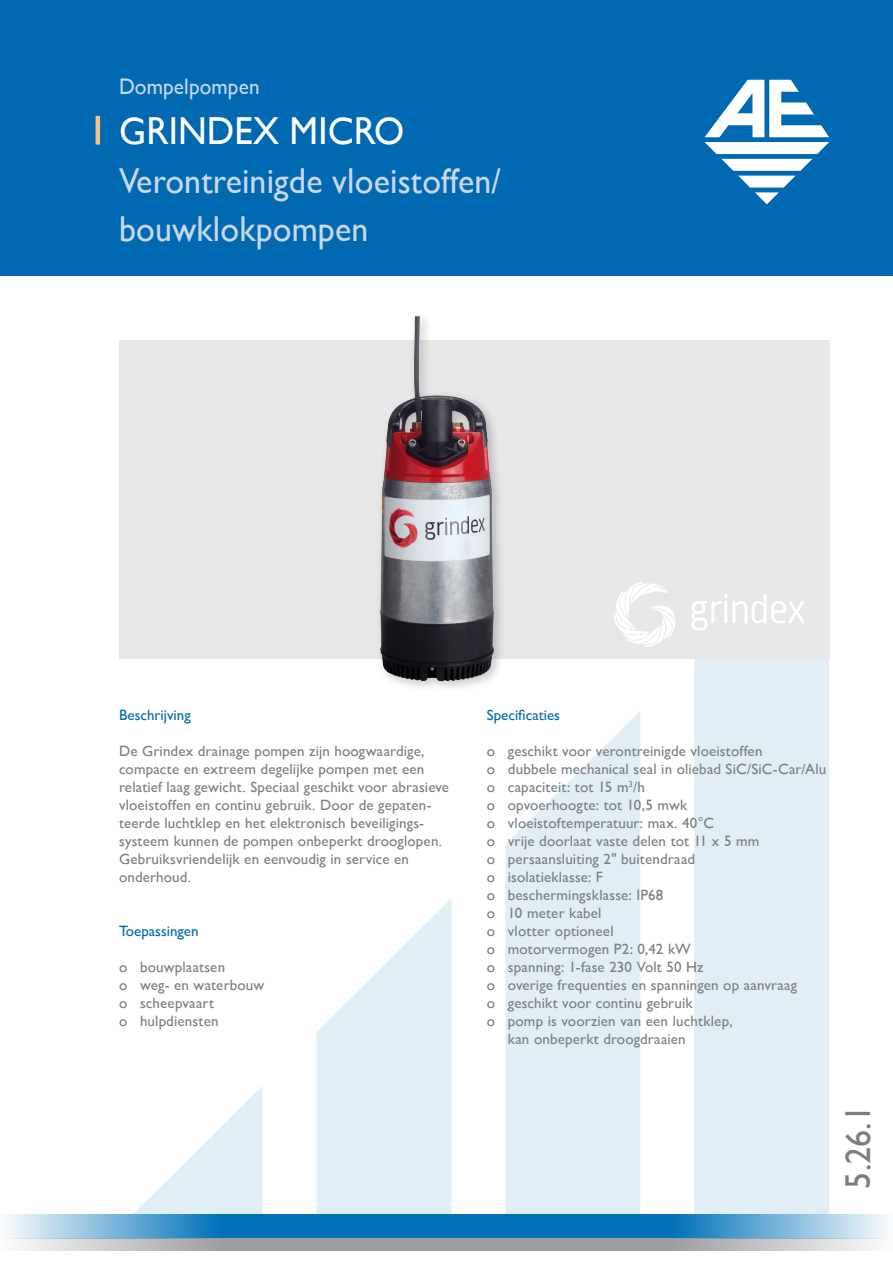
<style>
.page{position:relative;width:893px;height:1263px;background:#fff}
.page>*{position:absolute;margin:0;border:0;box-sizing:border-box;transform-origin:0 0}
.t1{font:39px "Gill Sans";letter-spacing:.005em;color:#fff;scale:.94 1}
.t2{font:36px "Gill Sans";letter-spacing:.005em;color:#c9d8ed;scale:.94 1}
.t3{font:36px "Gill Sans";color:#7c7d7f;scale:.94 1}
.t4{font:22.5px "Gill Sans";letter-spacing:.005em;color:#c9d8ed;scale:.94 1}
.Subkopjes{font:15px/18px "Gill Sans";letter-spacing:.01em;color:#7c7d7f}
.Subkopjes-2{font:15px "Gill Sans";color:#0069b2}
</style>
<div class="page">
<svg style="left:134px;top:1087px;width:128px;height:127px"></svg>
<svg style="left:316px;top:899px;width:135px;height:315px;fill:#e1eef6"></svg>
<div style="left:694px;top:659px;width:135px;height:555px;background:#e1eef6"></div>
<svg style="left:505px;top:711px;width:135px;height:503px;background:#e5f0f7"></svg>
<div style="left:0;top:0;width:893px;height:275px;background:#0069b2"></div>
<hr style="left:96px;top:116px;width:4px;height:29px;background:#f9c086">
<div style="left:119px;top:340px;width:710px;height:319px;background:#e7e7e8"></div>
<svg style="left:704px;top:80px;width:125px;height:124px"></svg>
<svg style="left:8px;top:1214px;width:438px;height:24px;background:#3b92c9"></svg>
<svg style="left:4px;top:1238px;width:442px;height:13px;background:#b2b4b6"></svg>
<svg style="left:446px;top:1214px;width:440px;height:24px;background:#3a91c8"></svg>
<svg style="left:446px;top:1238px;width:444px;height:13px;background:#b2b4b5"></svg>
<svg style="left:620px;top:582px;width:56px;height:65px"></svg>
<svg style="left:691px;top:594px;width:113px;height:36px"></svg>
<img style="left:380px;top:316px;width:240px;height:372px">
<p class="t4" style="left:119px;top:73px;width:151px">Dompelpompen</p>
<p class="t1" style="left:119px;top:108px;width:305px">GRINDEX MICRO</p>
<p class="t2" style="left:119px;top:160px;width:408px">Verontreinigde vloeistoffen/</p>
<p class="t2" style="left:119px;top:208px;width:267px">bouwklokpompen</p>
<p class="Subkopjes-2" style="left:119px;top:706px;width:73px">Beschrijving</p>
<p class="Subkopjes" style="left:119px;top:742px;width:332px">De Grindex drainage pompen zijn hoogwaardige, compacte en extreem degelijke pompen met een relatief laag gewicht. Speciaal geschikt voor abrasieve vloeistoffen en continu gebruik. Door de gepaten&shy;teerde luchtklep en het elektronisch beveiligings&shy;systeem kunnen de pompen onbeperkt drooglopen.<br>Gebruiksvriendelijk en eenvoudig in service en onderhoud.</p>
<p class="Subkopjes-2" style="left:119px;top:922px;width:81px">Toepassingen</p>
<p class="Subkopjes" style="left:119px;top:958px;width:108px">o bouwplaatsen</p>
<p class="Subkopjes" style="left:119px;top:976px;width:147px">o weg- en waterbouw</p>
<p class="Subkopjes" style="left:119px;top:994px;width:96px">o scheepvaart</p>
<p class="Subkopjes" style="left:119px;top:1012px;width:101px">o hulpdiensten</p>
<p class="Subkopjes-2" style="left:487px;top:706px;width:75px">Specificaties</p>
<p class="Subkopjes" style="left:487px;top:742px;width:277px">o geschikt voor verontreinigde vloeistoffen</p>
<p class="Subkopjes" style="left:487px;top:760px;width:341px">o dubbele mechanical seal in oliebad SiC/SiC-Car/Alu</p>
<p class="Subkopjes" style="left:487px;top:778px;width:160px">o capaciteit: tot 15 m<sup>3</sup>/h</p>
<p class="Subkopjes" style="left:487px;top:796px;width:202px">o opvoerhoogte: tot 10,5 mwk</p>
<p class="Subkopjes" style="left:487px;top:814px;width:229px">o vloeistoftemperatuur: max. 40°C</p>
<p class="Subkopjes" style="left:487px;top:832px;width:274px">o vrije doorlaat vaste delen tot 11 x 5 mm</p>
<p class="Subkopjes" style="left:487px;top:850px;width:210px">o persaansluiting 2" buitendraad</p>
<p class="Subkopjes" style="left:487px;top:868px;width:118px">o isolatieklasse: F</p>
<p class="Subkopjes" style="left:487px;top:886px;width:178px">o beschermingsklasse: IP68</p>
<p class="Subkopjes" style="left:487px;top:904px;width:116px">o 10 meter kabel</p>
<p class="Subkopjes" style="left:487px;top:922px;width:128px">o vlotter optioneel</p>
<p class="Subkopjes" style="left:487px;top:940px;width:205px">o motorvermogen P2: 0,42 kW</p>
<p class="Subkopjes" style="left:487px;top:958px;width:218px">o spanning: 1-fase 230 Volt 50 Hz</p>
<p class="Subkopjes" style="left:487px;top:976px;width:312px">o overige frequenties en spanningen op aanvraag</p>
<p class="Subkopjes" style="left:487px;top:994px;width:207px">o geschikt voor continu gebruik</p>
<p class="Subkopjes" style="left:487px;top:1012px;width:247px">o pomp is voorzien van een luchtklep,</p>
<p class="Subkopjes" style="left:508px;top:1030px;width:179px">kan onbeperkt droogdraaien</p>
<p class="t3" style="left:837px;top:1188px;width:90px;rotate:-90deg">5.26.1</p>
</div>
